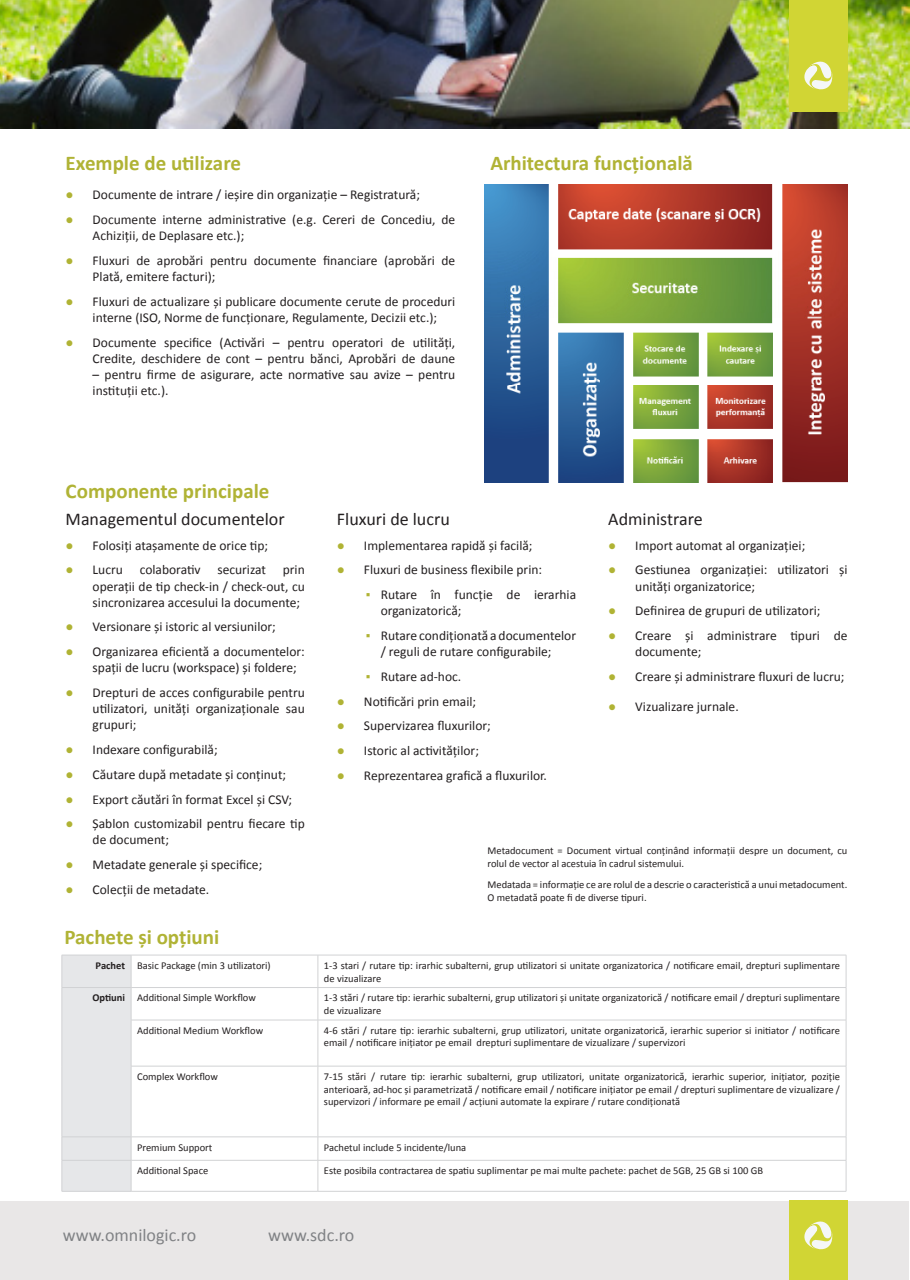
<style>
.page{position:relative;width:910px;height:1280px;background:#fff}
.page>*{position:absolute;margin:0;border:0;box-sizing:border-box;transform-origin:0 0}
.Paragraph_Style_1{font:700 21px "Calibri";color:#b0b335}
.Paragraph_Style_1-2{font:18px "Calibri";color:#231f20}
.t1{font:18px "Calibri";color:#808285}
.Paragraph_Style_1-3{font:13.5px/16.2px "Calibri";color:#231f20}
.Paragraph_Style_2{font:13.5px/16.2px "Calibri";color:#231f20}
.Paragraph_Style_1-4{font:10.5px/12.6px "Calibri";color:#231f20}
.t2{font:700 10.5px "Calibri";color:#231f20}
.s1{font-weight:700;color:#b0b334}
.s2{color:#b0b334}
</style>
<div class="page">
<img style="left:0;top:0;width:910px;height:129px">
<div style="left:789px;top:0;width:58px;height:112px;background:#d1d534"></div>
<svg style="left:804px;top:61px;width:29px;height:29px"></svg>
<img style="left:485px;top:184px;width:362px;height:298px">
<div style="left:0;top:1201px;width:909px;height:78px;background:#e7e5e5"></div>
<div style="left:789px;top:1200px;width:58px;height:80px;background:#d1d534"></div>
<svg style="left:804px;top:1221px;width:29px;height:29px"></svg>
<hr style="left:131px;top:955px;width:187px;height:1px;background:#d1d2d4">
<hr style="left:318px;top:955px;width:528px;height:1px;background:#d1d2d4">
<hr style="left:318px;top:955px;width:1px;height:32px;background:#d1d2d4">
<hr style="left:846px;top:955px;width:1px;height:32px;background:#d1d2d4">
<hr style="left:62px;top:1191px;width:69px;height:1px;background:#d1d2d4">
<hr style="left:131px;top:987px;width:187px;height:1px;background:#d1d2d4">
<hr style="left:318px;top:987px;width:528px;height:1px;background:#d1d2d4">
<hr style="left:318px;top:988px;width:1px;height:32px;background:#d1d2d4">
<hr style="left:846px;top:988px;width:1px;height:32px;background:#d1d2d4">
<hr style="left:131px;top:1020px;width:187px;height:1px;background:#d1d2d4">
<hr style="left:318px;top:1020px;width:528px;height:1px;background:#d1d2d4">
<hr style="left:318px;top:1020px;width:1px;height:46px;background:#d1d2d4">
<hr style="left:846px;top:1020px;width:1px;height:46px;background:#d1d2d4">
<hr style="left:131px;top:1066px;width:187px;height:1px;background:#d1d2d4">
<hr style="left:318px;top:1066px;width:528px;height:1px;background:#d1d2d4">
<hr style="left:318px;top:1066px;width:1px;height:71px;background:#d1d2d4">
<hr style="left:846px;top:1066px;width:1px;height:71px;background:#d1d2d4">
<hr style="left:131px;top:1136px;width:187px;height:1px;background:#d1d2d4">
<div style="left:62px;top:955px;width:70px;height:236px;background:#e6e7e9"></div>
<hr style="left:318px;top:1136px;width:528px;height:1px;background:#d1d2d4">
<svg style="left:318px;top:1137px;width:1px;height:23px"></svg>
<svg style="left:846px;top:1137px;width:1px;height:23px"></svg>
<hr style="left:131px;top:1160px;width:187px;height:1px;background:#d1d2d4">
<hr style="left:131px;top:1160px;width:1px;height:31px;background:#d1d2d4">
<hr style="left:318px;top:1160px;width:528px;height:1px;background:#d1d2d4">
<hr style="left:318px;top:1160px;width:1px;height:31px;background:#d1d2d4">
<hr style="left:846px;top:1160px;width:1px;height:31px;background:#d1d2d4">
<hr style="left:131px;top:1191px;width:187px;height:1px;background:#d1d2d4">
<hr style="left:318px;top:1191px;width:528px;height:1px;background:#d1d2d4">
<p class="Paragraph_Style_1" style="left:66px;top:150px;width:177px">Exemple de utilizare</p>
<p class="Paragraph_Style_1-3" style="left:66px;top:187px;width:356px"><span class="s1">●</span> Documente de intrare / ieșire din organizație – Registratură;</p>
<p class="Paragraph_Style_1-3" style="left:93px;top:211px;width:364px;text-indent:-27px"><span class="s1">●</span> Documente interne administrative (e.g. Cereri de Concediu, de<br>Achiziții, de Deplasare etc.);</p>
<p class="Paragraph_Style_1-3" style="left:93px;top:252px;width:364px;text-indent:-27px"><span class="s1">●</span> Fluxuri de aprobări pentru documente financiare (aprobări de<br>Plată, emitere facturi);</p>
<p class="Paragraph_Style_1-3" style="left:93px;top:293px;width:364px;text-indent:-27px"><span class="s1">●</span> Fluxuri de actualizare și publicare documente cerute de proceduri interne (ISO, Norme de funcționare, Regulamente, Decizii etc.);</p>
<p class="Paragraph_Style_1-3" style="left:66px;top:334px;width:391px;text-align:right"><span class="s1">●</span> Documente specifice (Activări – pentru operatori de utilități,<br>Credite, deschidere de cont – pentru bănci, Aprobări de daune</p>
<p class="Paragraph_Style_1-3" style="left:93px;top:367px;width:364px">– pentru firme de asigurare, acte normative sau avize – pentru instituții etc.).</p>
<p class="Paragraph_Style_1" style="left:66px;top:478px;width:205px">Componente principale</p>
<p class="Paragraph_Style_1" style="left:490px;top:150px;width:204px">Arhitectura funcțională</p>
<p class="Paragraph_Style_1-2" style="left:66px;top:507px;width:221px">Managementul documentelor</p>
<p class="Paragraph_Style_1-3" style="left:66px;top:537px;width:204px"><span class="s1">●</span> Folosiți atașamente de orice tip;</p>
<p class="Paragraph_Style_1-3" style="left:93px;top:562px;width:214px;text-align:justify;text-indent:-27px"><span class="s1">●</span> Lucru colaborativ securizat prin operații de tip check-in / check-out, cu sincronizarea accesului la documente;</p>
<p class="Paragraph_Style_1-3" style="left:66px;top:619px;width:212px"><span class="s1">●</span> Versionare și istoric al versiunilor;</p>
<p class="Paragraph_Style_1-3" style="left:93px;top:644px;width:214px;text-indent:-27px"><span class="s1">●</span> Organizarea eficientă a documentelor: spații de lucru (workspace) și foldere;</p>
<p class="Paragraph_Style_1-3" style="left:93px;top:684px;width:214px;text-align:justify;text-indent:-27px"><span class="s1">●</span> Drepturi de acces configurabile pentru utilizatori, unități organizaționale sau grupuri;</p>
<p class="Paragraph_Style_1-3" style="left:66px;top:742px;width:154px"><span class="s1">●</span> Indexare configurabilă;</p>
<p class="Paragraph_Style_1-3" style="left:66px;top:766px;width:222px"><span class="s1">●</span> Căutare după metadate și conținut;</p>
<p class="Paragraph_Style_1-3" style="left:66px;top:791px;width:228px"><span class="s1">●</span> Export căutări în format Excel și CSV;</p>
<p class="Paragraph_Style_1-3" style="left:93px;top:816px;width:214px;text-indent:-27px"><span class="s1">●</span> Șablon customizabil pentru fiecare tip de document;</p>
<p class="Paragraph_Style_1-3" style="left:66px;top:857px;width:198px"><span class="s1">●</span> Metadate generale și specifice;</p>
<p class="Paragraph_Style_1-3" style="left:66px;top:881px;width:145px"><span class="s1">●</span> Colecții de metadate.</p>
<p class="Paragraph_Style_1" style="left:64px;top:923px;width:156px">Pachete și opțiuni</p>
<p class="Paragraph_Style_1-2" style="left:337px;top:507px;width:114px">Fluxuri de lucru</p>
<p class="Paragraph_Style_1-3" style="left:337px;top:537px;width:197px"><span class="s1">●</span> Implementarea rapidă și facilă;</p>
<p class="Paragraph_Style_1-3" style="left:337px;top:562px;width:207px"><span class="s1">●</span> Fluxuri de business flexibile prin:</p>
<p class="Paragraph_Style_2" style="left:381px;top:586px;width:197px;text-indent:-15px"><span class="s2">▪</span> Rutare în funcție de ierarhia organizatorică;</p>
<p class="Paragraph_Style_2" style="left:381px;top:627px;width:197px;text-indent:-15px"><span class="s2">▪</span> Rutare condiționată a documentelor / reguli de rutare configurabile;</p>
<p class="Paragraph_Style_2" style="left:366px;top:668px;width:97px"><span class="s2">▪</span> Rutare ad-hoc.</p>
<p class="Paragraph_Style_1-3" style="left:337px;top:693px;width:141px"><span class="s1">●</span> Notificări prin email;</p>
<p class="Paragraph_Style_1-3" style="left:337px;top:718px;width:155px"><span class="s1">●</span> Supervizarea fluxurilor;</p>
<p class="Paragraph_Style_1-3" style="left:337px;top:742px;width:143px"><span class="s1">●</span> Istoric al activităților;</p>
<p class="Paragraph_Style_1-3" style="left:337px;top:767px;width:212px"><span class="s1">●</span> Reprezentarea grafică a fluxurilor.</p>
<p class="Paragraph_Style_1-2" style="left:608px;top:507px;width:96px">Administrare</p>
<p class="Paragraph_Style_1-3" style="left:608px;top:537px;width:198px"><span class="s1">●</span> Import automat al organizației;</p>
<p class="Paragraph_Style_1-3" style="left:635px;top:562px;width:214px;text-indent:-27px"><span class="s1">●</span> Gestiunea organizației: utilizatori și unități organizatorice;</p>
<p class="Paragraph_Style_1-3" style="left:608px;top:603px;width:214px"><span class="s1">●</span> Definirea de grupuri de utilizatori;</p>
<p class="Paragraph_Style_1-3" style="left:635px;top:627px;width:214px;text-indent:-27px"><span class="s1">●</span> Creare și administrare tipuri de documente;</p>
<p class="Paragraph_Style_1-3" style="left:608px;top:668px;width:238px"><span class="s1">●</span> Creare și administrare fluxuri de lucru;</p>
<p class="Paragraph_Style_1-3" style="left:608px;top:698px;width:132px"><span class="s1">●</span> Vizualizare jurnale.</p>
<p class="Paragraph_Style_1-4" style="left:487px;top:844px;width:361px">Metadocument = Document virtual conținând informații despre un document, cu rolul de vector al acestuia în cadrul sistemului.</p>
<p class="Paragraph_Style_1-4" style="left:487px;top:878px;width:361px">Medatada = informație ce are rolul de a descrie o caracteristică a unui metadocument.<br>O metadată poate fi de diverse tipuri.</p>
<p class="t2" style="left:96px;top:959px;width:31px">Pachet</p>
<p class="Paragraph_Style_1-4" style="left:137px;top:959px;width:135px">Basic Package (min 3 utilizatori)</p>
<p class="Paragraph_Style_1-4" style="left:324px;top:959px;width:518px">1-3 stari / rutare tip: irarhic subalterni, grup utilizatori si unitate organizatorica / notificare email, drepturi suplimentare de vizualizare</p>
<p class="t2" style="left:92px;top:991px;width:34px">Optiuni</p>
<p class="Paragraph_Style_1-4" style="left:137px;top:992px;width:120px">Additional Simple Workflow</p>
<p class="Paragraph_Style_1-4" style="left:324px;top:992px;width:518px">1-3 stări / rutare tip: ierarhic subalterni, grup utilizatori și unitate organizatorică / notificare email / drepturi suplimentare de vizualizare</p>
<p class="Paragraph_Style_1-4" style="left:137px;top:1024px;width:128px">Additional Medium Workflow</p>
<p class="Paragraph_Style_1-4" style="left:324px;top:1024px;width:518px">4-6 stări / rutare tip: ierarhic subalterni, grup utilizatori, unitate organizatorică, ierarhic superior si initiator / notificare email / notificare inițiator pe email drepturi suplimentare de vizualizare / supervizori</p>
<p class="Paragraph_Style_1-4" style="left:137px;top:1070px;width:82px">Complex Workflow</p>
<p class="Paragraph_Style_1-4" style="left:324px;top:1070px;width:518px;text-align:justify">7-15 stări / rutare tip: ierarhic subalterni, grup utilizatori, unitate organizatorică, ierarhic superior, inițiator, poziție anterioară, ad-hoc și parametrizată / notificare email / notificare inițiator pe email / drepturi suplimentare de vizualizare / supervizori / informare pe email / acțiuni automate la expirare / rutare condiționată</p>
<p class="Paragraph_Style_1-4" style="left:137px;top:1141px;width:77px">Premium Support</p>
<p class="Paragraph_Style_1-4" style="left:324px;top:1141px;width:144px">Pachetul include 5 incidente/luna</p>
<p class="Paragraph_Style_1-4" style="left:137px;top:1164px;width:73px">Additional Space</p>
<p class="Paragraph_Style_1-4" style="left:324px;top:1164px;width:441px">Este posibila contractarea de spatiu suplimentar pe mai multe pachete: pachet de 5GB, 25 GB si 100 GB</p>
<p class="t1" style="left:63px;top:1223px;width:135px">www.omnilogic.ro</p>
<p class="t1" style="left:268px;top:1223px;width:88px">www.sdc.ro</p>
</div>
